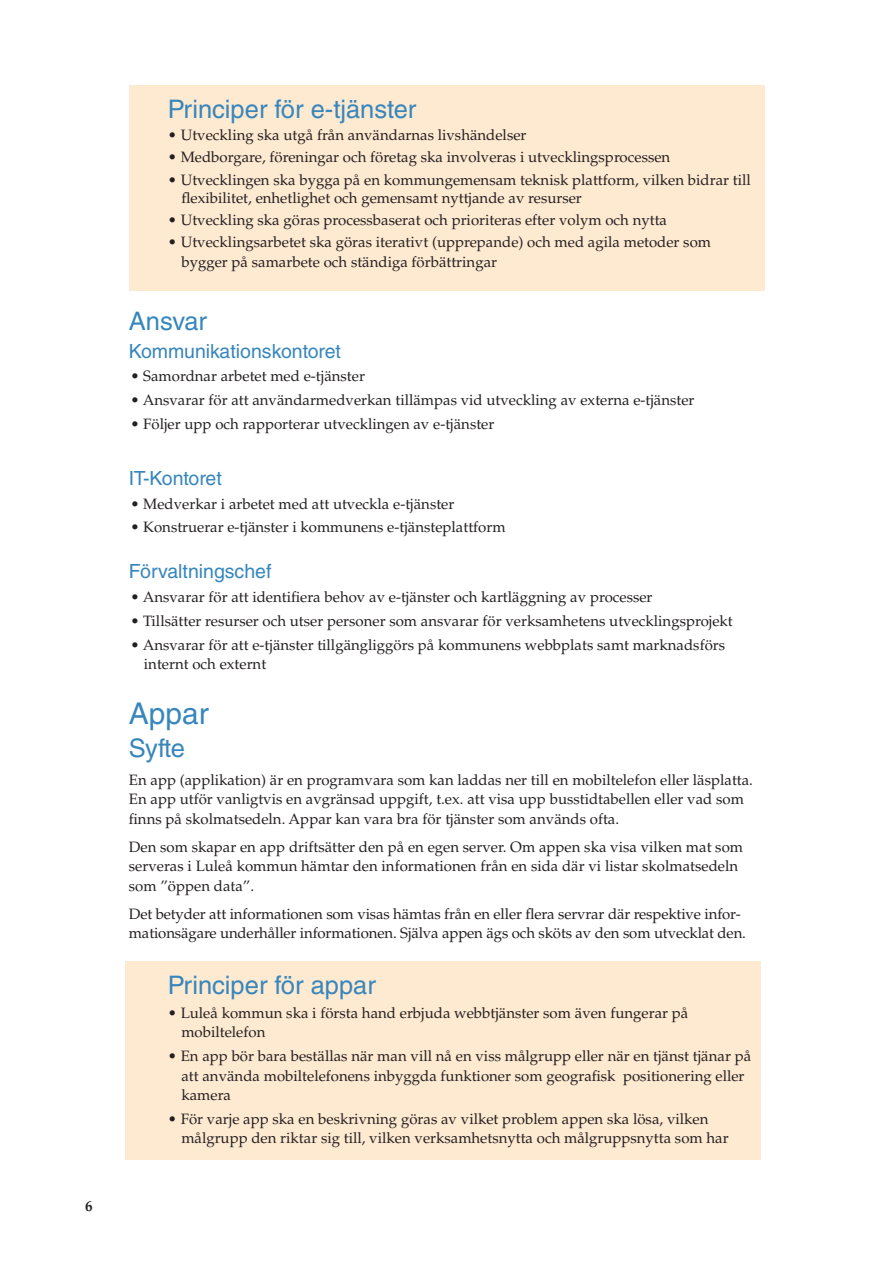
<style>
.page{position:relative;width:893px;height:1263px;background:#fff}
.page>*{position:absolute;margin:0;border:0;box-sizing:border-box;transform-origin:0 0}
.Rubrik_1{font:30px "Helvetica LT Std";color:#3786bc}
.Rubrik_2{font:25.5px "Helvetica LT Std";color:#3786bc}
.Rubrik_3{font:19.5px "Helvetica LT Std";color:#3786bc}
.bröd_punkter{font:15px/19.5px "Palatino LT Std";color:#231f20}
.bröd{font:15px/19.5px "Palatino LT Std";color:#231f20}
.t1{font:700 15px "Palatino LT Std";color:#231f20}
</style>
<div class="page">
<div style="left:125px;top:961px;width:636px;height:198px;background:#fee9d1"></div>
<div style="left:128px;top:85px;width:636px;height:206px;background:#fee9d1"></div>
<p class="t1" style="left:85px;top:1197px;width:9px">6</p>
<p class="Rubrik_2" style="left:168px;top:94px;width:250px">Principer för e-tjänster</p>
<p class="bröd_punkter" style="left:168px;top:126px;width:360px">• Utveckling ska utgå från användarnas livshändelser</p>
<p class="bröd_punkter" style="left:168px;top:148px;width:504px">• Medborgare, föreningar och företag ska involveras i utvecklingsprocessen</p>
<p class="bröd_punkter" style="left:181px;top:171px;width:571px;line-height:18px;text-indent:-14px">• Utvecklingen ska bygga på en kommungemensam teknisk plattform, vilken bidrar till flexibilitet, enhetlighet och gemensamt nyttjande av resurser</p>
<p class="bröd_punkter" style="left:168px;top:210px;width:501px">• Utveckling ska göras processbaserat och prioriteras efter volym och nytta</p>
<p class="bröd_punkter" style="left:181px;top:233px;width:531px;text-indent:-14px">• Utvecklingsarbetet ska göras iterativt (upprepande) och med agila metoder som bygger på samarbete och ständiga förbättringar</p>
<p class="Rubrik_2" style="left:129px;top:306px;width:80px">Ansvar</p>
<p class="Rubrik_3" style="left:129px;top:339px;width:214px">Kommunikationskontoret</p>
<p class="bröd_punkter" style="left:130px;top:367px;width:236px">• Samordnar arbetet med e-tjänster</p>
<p class="bröd_punkter" style="left:130px;top:391px;width:566px">• Ansvarar för att användarmedverkan tillämpas vid utveckling av externa e-tjänster</p>
<p class="bröd_punkter" style="left:130px;top:414px;width:365px">• Följer upp och rapporterar utvecklingen av e-tjänster</p>
<p class="Rubrik_3" style="left:129px;top:467px;width:94px">IT-Kontoret</p>
<p class="bröd_punkter" style="left:130px;top:494px;width:325px">• Medverkar i arbetet med att utveckla e-tjänster</p>
<p class="bröd_punkter" style="left:130px;top:518px;width:377px">• Konstruerar e-tjänster i kommunens e-tjänsteplattform</p>
<p class="Rubrik_3" style="left:129px;top:560px;width:144px">Förvaltningschef</p>
<p class="bröd_punkter" style="left:130px;top:588px;width:524px">• Ansvarar för att identifiera behov av e-tjänster och kartläggning av processer</p>
<p class="bröd_punkter" style="left:130px;top:611px;width:604px">• Tillsätter resurser och utser personer som ansvarar för verksamhetens utvecklingsprojekt</p>
<p class="bröd_punkter" style="left:144px;top:635px;width:583px;text-indent:-14px">• Ansvarar för att e-tjänster tillgängliggörs på kommunens webbplats samt marknadsförs internt och externt</p>
<p class="Rubrik_1" style="left:129px;top:696px;width:82px">Appar</p>
<p class="Rubrik_2" style="left:129px;top:733px;width:57px">Syfte</p>
<p class="bröd" style="left:129px;top:770px;width:626px">En app (applikation) är en programvara som kan laddas ner till en mobiltelefon eller läsplatta.<br>En app utför vanligtvis en avgränsad uppgift, t.ex. att visa upp busstidtabellen eller vad som finns på skolmatsedeln. Appar kan vara bra för tjänster som används ofta.</p>
<p class="bröd" style="left:129px;top:837px;width:616px">Den som skapar en app driftsätter den på en egen server. Om appen ska visa vilken mat som serveras i Luleå kommun hämtar den informationen från en sida där vi listar skolmatsedeln som ”öppen data”.</p>
<p class="bröd" style="left:129px;top:904px;width:619px">Det betyder att informationen som visas hämtas från en eller flera servrar där respektive infor&shy;mationsägare underhåller informationen. Själva appen ägs och sköts av den som utvecklat den.</p>
<p class="Rubrik_2" style="left:168px;top:970px;width:209px">Principer för appar</p>
<p class="bröd_punkter" style="left:181px;top:1003px;width:508px;text-indent:-14px">• Luleå kommun ska i första hand erbjuda webbtjänster som även fungerar på mobiltelefon</p>
<p class="bröd_punkter" style="left:181px;top:1046px;width:571px;text-indent:-14px">• En app bör bara beställas när man vill nå en viss målgrupp eller när en tjänst tjänar på att använda mobiltelefonens inbyggda funktioner som geografisk positionering eller kamera</p>
<p class="bröd_punkter" style="left:181px;top:1109px;width:549px;text-indent:-14px">• För varje app ska en beskrivning göras av vilket problem appen ska lösa, vilken målgrupp den riktar sig till, vilken verksamhetsnytta och målgruppsnytta som har</p>
</div>
